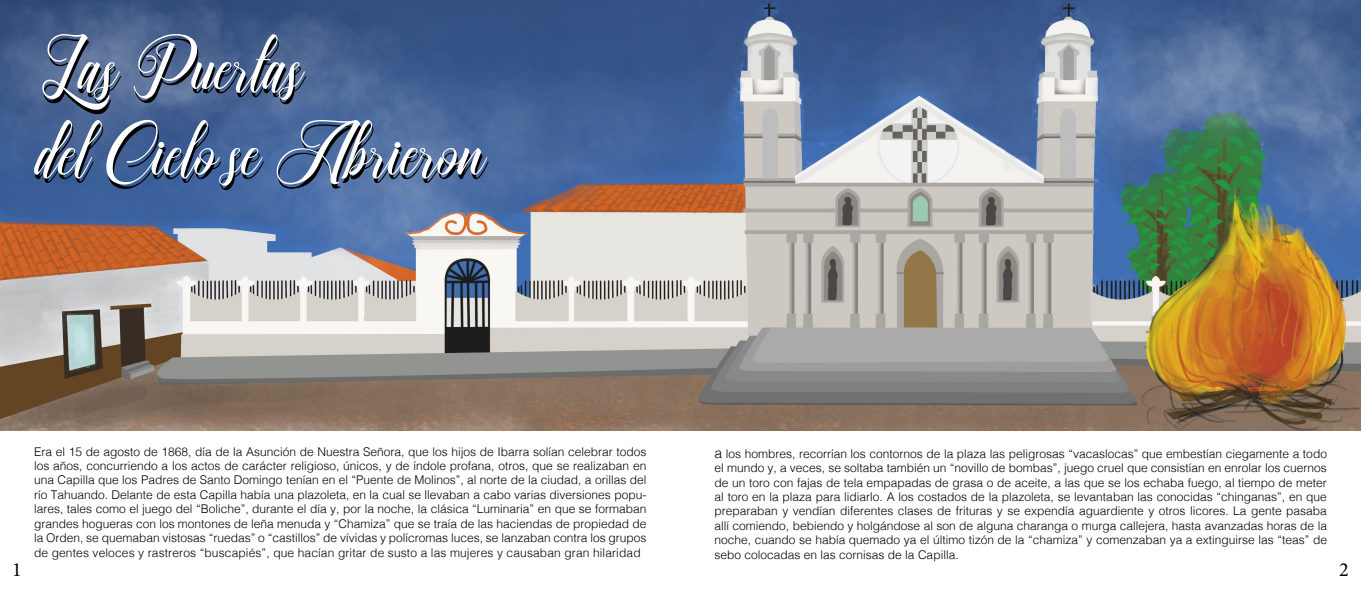
<style>
.page{position:relative;width:1361px;height:596px;background:#fff}
.page>*{position:absolute;margin:0;border:0;box-sizing:border-box;transform-origin:0 0}
.t1{font:72.2px/85.7px "Ganesha Script";color:#fff}
.t2{font:20px "Minion Pro";color:#000}
.t3{font:300 12px/14.4px "Helvetica";letter-spacing:.005em;color:#000;text-align:justify}
.s1{font-size:14px}
</style>
<div class="page">
<img style="left:0;top:0;width:1360px;height:431px">
<h1 class="t1" style="left:39px;top:25px;width:449px">Las Puertas<br>del Cielo se Abrieron</h1>
<p class="t3" style="left:34px;top:443px;width:614px">Era el 15 de agosto de 1868, día de la Asunción de Nuestra Señora, que los hijos de Ibarra solían celebrar todos los años, concurriendo a los actos de carácter religioso, únicos, y de índole profana, otros, que se realizaban en una Capilla que los Padres de Santo Domingo tenían en el “Puente de Molinos”, al norte de la ciudad, a orillas del río Tahuando. Delante de esta Capilla había una plazoleta, en la cual se llevaban a cabo varias diversiones popu&shy;lares, tales como el juego del “Boliche”, durante el día y, por la noche, la clásica “Luminaria” en que se formaban grandes hogueras con los montones de leña menuda y “Chamiza” que se traía de las haciendas de propiedad de la Orden, se quemaban vistosas “ruedas” o “castillos” de vívidas y polícromas luces, se lanzaban contra los grupos de gentes veloces y rastreros “buscapiés”, que hacían gritar de susto a las mujeres y causaban gran hilaridad</p>
<p class="t3" style="left:714px;top:445px;width:614px"><span class="s1">a</span> los hombres, recorrían los contornos de la plaza las peligrosas “vacaslocas” que embestían ciegamente a todo el mundo y, a veces, se soltaba también un “novillo de bombas”, juego cruel que consistían en enrolar los cuernos de un toro con fajas de tela empapadas de grasa o de aceite, a las que se los echaba fuego, al tiempo de meter al toro en la plaza para lidiarlo. A los costados de la plazoleta, se levantaban las conocidas “chinganas”, en que preparaban y vendían diferentes clases de frituras y se expendía aguardiente y otros licores. La gente pasaba allí comiendo, bebiendo y holgándose al son de alguna charanga o murga callejera, hasta avanzadas horas de la noche, cuando se había quemado ya el último tizón de la “chamiza” y comenzaban ya a extinguirse las “teas” de sebo colocadas en las cornisas de la Capilla.</p>
<h2 class="t2" style="left:12px;top:556px;width:11px">1</h2>
<h2 class="t2" style="left:1339px;top:556px;width:11px">2</h2>
</div>
